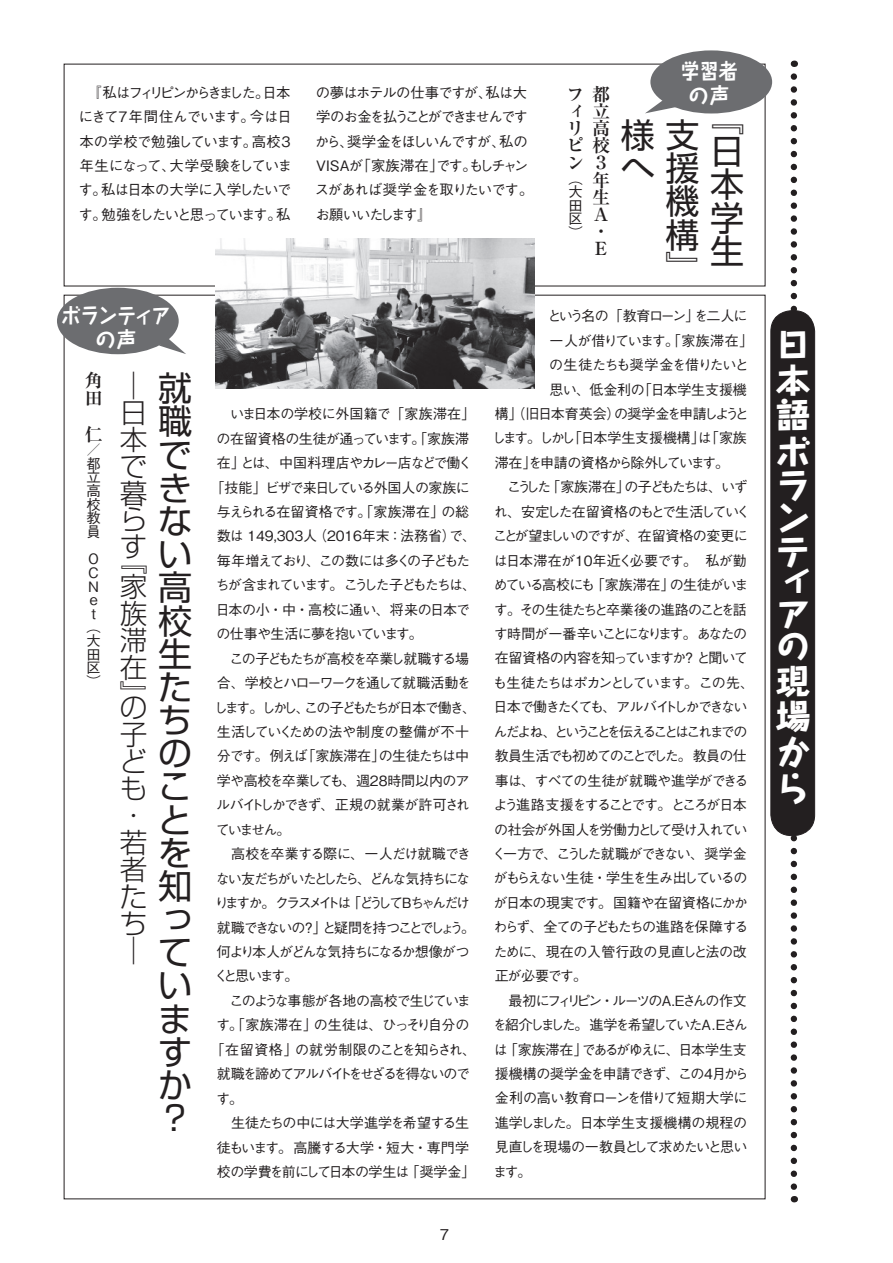
<style>
.page{position:relative;width:893px;height:1263px;background:#fff}
.page>*{position:absolute;margin:0;border:0;box-sizing:border-box;transform-origin:0 0}
.t1{font:34.05px/33.2px "Shin Go Pro";color:#231f20;text-align:justify}
.t2{font:800 34.05px/34.7px "Taka Hand Std";color:#fff;text-align:justify}
.t3{font:300 27.6px/27px "Shin Go Pro";color:#231f20;text-align:justify}
.t4{font:700 21px/24.6px "Taka Hand Std";letter-spacing:-.025em;color:#fff;text-align:center;scale:.9 1}
.t5{font:700 21px/24.6px "Taka Hand Std";color:#fff;text-align:center;scale:.9 1}
.t6{font:700 18px/17.1px "Ryumin Pro";color:#231f20}
.t7{font:500 14.85px "Gothic BBB Pro";color:#231f20}
.t8{font:500 14.4px/13.6px "Gothic BBB Pro";letter-spacing:-.09em;color:#231f20}
.t9{font:500 14.1px "Gothic BBB Pro";letter-spacing:-.09em;color:#231f20}
.t10{font:500 14.1px "Gothic BBB Pro";letter-spacing:-.14em;color:#231f20}
.t11{font:500 14.1px "Gothic BBB Pro";letter-spacing:-.01em;color:#231f20}
.t12{font:500 14.1px "Gothic BBB Pro";letter-spacing:-.15em;color:#231f20}
.t13{font:500 14.1px "Gothic BBB Pro";letter-spacing:-.13em;color:#231f20}
.t14{font:500 14.1px "Gothic BBB Pro";letter-spacing:-.12em;color:#231f20}
.t15{font:500 14.1px "Gothic BBB Pro";letter-spacing:-.035em;color:#231f20}
.t16{font:500 14.1px "Gothic BBB Pro";letter-spacing:-.07em;color:#231f20}
.t17{font:500 14.1px "Gothic BBB Pro";letter-spacing:-.125em;color:#231f20}
.t18{font:500 14.1px "Gothic BBB Pro";letter-spacing:-.205em;color:#231f20}
.t19{font:500 14.1px "Gothic BBB Pro";letter-spacing:-.11em;color:#231f20}
.t20{font:500 14.1px "Gothic BBB Pro";letter-spacing:-.115em;color:#231f20}
.t21{font:500 14.1px "Gothic BBB Pro";letter-spacing:-.04em;color:#231f20}
.t22{font:500 14.1px "Gothic BBB Pro";letter-spacing:-.045em;color:#231f20}
.t23{font:500 14.1px "Gothic BBB Pro";letter-spacing:-.025em;color:#231f20}
.t24{font:500 14.1px "Gothic BBB Pro";letter-spacing:-.02em;color:#231f20}
.t25{font:500 14.1px "Gothic BBB Pro";letter-spacing:-.055em;color:#231f20}
.t26{font:500 14.1px "Gothic BBB Pro";letter-spacing:-.05em;color:#231f20}
.t27{font:500 14.1px "Gothic BBB Pro";letter-spacing:-.065em;color:#231f20}
.t28{font:500 14.1px "Gothic BBB Pro";letter-spacing:-.145em;color:#231f20}
.t29{font:500 14.1px "Gothic BBB Pro";letter-spacing:.01em;color:#231f20}
.t30{font:500 14.1px "Gothic BBB Pro";letter-spacing:-.005em;color:#231f20}
</style>
<div class="page">
<svg style="left:791px;top:77px;width:6px;height:1125px"></svg>
<div style="left:771px;top:311px;width:44px;height:525px;background:#231f20;border-radius:21px"></div>
<div style="left:771px;top:310px;width:44px;height:526px;border:1px solid #231f20;border-radius:21px"></div>
<div style="left:57px;top:288px;width:122px;height:66px;background:#6c6d70;border-radius:50%"></div>
<svg style="left:159px;top:338px;width:27px;height:16px"></svg>
<div style="left:650px;top:50px;width:122px;height:63px;background:#6c6d70;border-radius:50%"></div>
<svg style="left:645px;top:100px;width:35px;height:13px"></svg>
<img style="left:215px;top:239px;width:319px;height:149px">
<p class="t8" style="left:78px;top:78px;width:215px;line-height:24.5px">　『私はフィリピンからきました。日本にきて7年間住んでいます。今は日本の学校で勉強しています。高校3年生になって、大学受験をしています。私は日本の大学に入学したいです。勉強をしたいと思っています。私</p>
<p class="t8" style="left:315px;top:78px;width:220px;line-height:24.5px">の夢はホテルの仕事ですが、私は大学のお金を払うことができませんですから、奨学金をほしいんですが、私の<br>VISAが「家族滞在」です。もしチャンスがあれば奨学金を取りたいです。お願いいたします』</p>
<p class="t6" style="left:567px;top:84px;width:18px">フィリピン</p>
<p class="t8" style="left:568px;top:169px;width:16px;text-align:justify">（大田区）</p>
<p class="t6" style="left:592px;top:84px;width:19px">都立高校<br>３年生<br>A・<br>E</p>
<h3 class="t5" style="left:681px;top:56px;width:65px">学習者の声</h3>
<h1 class="t1" style="left:621px;top:115px;width:79px;text-align:right">様支へ援機<br>構<br>』</h1>
<h1 class="t1" style="left:710px;top:98px;width:35px">『日本学生</h1>
<h3 class="t4" style="left:62px;top:300px;width:123px">ボランティアの声</h3>
<p class="t6" style="left:85px;top:370px;width:51px;line-height:17.9px">角<br>田 <sup>─</sup></p>
<h2 class="t3" style="left:120px;top:395px;width:28px">日本で暮らす</h2>
<h2 class="t3" style="left:120px;top:543px;width:28px">『家族滞在』</h2>
<h2 class="t3" style="left:120px;top:691px;width:28px;text-align:left">の子ども・若者たち─</h2>
<p class="t6" style="left:85px;top:424px;width:19px">仁</p>
<p class="t8" style="left:87px;top:441px;width:15px;text-align:justify">／都立高校教員</p>
<p class="t8" style="left:87px;top:550px;width:16px;text-align:center">O<br>C<br>N e t（大田区）</p>
<h1 class="t1" style="left:158px;top:368px;width:35px">就職できない高校生たちのことを知っていますか？</h1>
<p class="t24" style="left:217px;top:402px;width:260px">　いま日本の学校に外国籍で「家族滞在」</p>
<p class="t15" style="left:216px;top:427px;width:254px">の在留資格の生徒が通っています。「家族滞</p>
<p class="t9" style="left:217px;top:451px;width:257px">在」とは、中国料理店やカレー店などで働く</p>
<p class="t9" style="left:210px;top:476px;width:261px">「技能」ビザで来日している外国人の家族に</p>
<p class="t21" style="left:217px;top:500px;width:254px">与えられる在留資格です。「家族滞在」の総</p>
<p class="t11" style="left:217px;top:525px;width:261px">数は 149,303人（2016年末：法務省）で、</p>
<p class="t9" style="left:217px;top:549px;width:255px">毎年増えており、この数には多くの子どもた</p>
<p class="t14" style="left:215px;top:574px;width:262px">ちが含まれています。こうした子どもたちは、</p>
<p class="t22" style="left:216px;top:598px;width:256px">日本の小・中・高校に通い、将来の日本で</p>
<p class="t27" style="left:216px;top:622px;width:208px">の仕事や生活に夢を抱いています。</p>
<p class="t14" style="left:217px;top:647px;width:254px">　この子どもたちが高校を卒業し就職する場</p>
<p class="t10" style="left:217px;top:671px;width:255px">合、学校とハローワークを通して就職活動を</p>
<p class="t12" style="left:214px;top:696px;width:264px">します。しかし、この子どもたちが日本で働き、</p>
<p class="t11" style="left:217px;top:720px;width:254px">生活していくための法や制度の整備が不十</p>
<p class="t9" style="left:217px;top:745px;width:254px">分です。例えば「家族滞在」の生徒たちは中</p>
<p class="t15" style="left:217px;top:769px;width:254px">学や高校を卒業しても、週28時間以内のア</p>
<p class="t19" style="left:216px;top:794px;width:255px">ルバイトしかできず、正規の就業が許可され</p>
<p class="t9" style="left:216px;top:818px;width:76px">ていません。</p>
<p class="t25" style="left:217px;top:842px;width:255px">　高校を卒業する際に、一人だけ就職でき</p>
<p class="t10" style="left:216px;top:867px;width:256px">ない友だちがいたとしたら、どんな気持ちにな</p>
<p class="t18" style="left:215px;top:891px;width:257px">りますか。クラスメイトは「どうしてＢちゃんだけ</p>
<p class="t10" style="left:217px;top:916px;width:260px">就職できないの？」と疑問を持つことでしょう。</p>
<p class="t9" style="left:217px;top:940px;width:254px">何より本人がどんな気持ちになるか想像がつ</p>
<p class="t9" style="left:214px;top:965px;width:86px">くと思います。</p>
<p class="t9" style="left:217px;top:989px;width:256px">　このような事態が各地の高校で生じていま</p>
<p class="t23" style="left:216px;top:1014px;width:255px">す。「家族滞在」の生徒は、ひっそり自分の</p>
<p class="t29" style="left:210px;top:1038px;width:267px">「在留資格」の就労制限のことを知らされ、</p>
<p class="t13" style="left:217px;top:1062px;width:255px">就職を諦めてアルバイトをせざるを得ないので</p>
<p class="t9" style="left:216px;top:1087px;width:29px">す。</p>
<p class="t25" style="left:217px;top:1111px;width:254px">　生徒たちの中には大学進学を希望する生</p>
<p class="t16" style="left:217px;top:1136px;width:254px">徒もいます。高騰する大学・短大・専門学</p>
<p class="t22" style="left:217px;top:1160px;width:260px">校の学費を前にして日本の学生は「奨学金」</p>
<p class="t7" style="left:440px;top:1222px;width:11px">7</p>
<p class="t17" style="left:548px;top:305px;width:202px">という名の「教育ローン」を二人に</p>
<p class="t26" style="left:550px;top:329px;width:205px">一人が借りています。「家族滞在」</p>
<p class="t27" style="left:549px;top:353px;width:201px">の生徒たちも奨学金を借りたいと</p>
<p class="t11" style="left:550px;top:378px;width:199px">思い、低金利の「日本学生支援機</p>
<p class="t9" style="left:495px;top:402px;width:256px">構」（旧日本育英会）の奨学金を申請しようと</p>
<p class="t11" style="left:492px;top:427px;width:257px">します。しかし「日本学生支援機構」は「家族</p>
<p class="t10" style="left:495px;top:451px;width:236px">滞在」を申請の資格から除外しています。</p>
<p class="t12" style="left:495px;top:476px;width:255px">　こうした「家族滞在」の子どもたちは、いず</p>
<p class="t20" style="left:494px;top:500px;width:258px">れ、安定した在留資格のもとで生活していく</p>
<p class="t16" style="left:493px;top:524px;width:256px">ことが望ましいのですが、在留資格の変更に</p>
<p class="t15" style="left:494px;top:549px;width:255px">は日本滞在が10年近く必要です。 私が勤</p>
<p class="t9" style="left:494px;top:573px;width:256px">めている高校にも「家族滞在」の生徒がいま</p>
<p class="t9" style="left:494px;top:598px;width:255px">す。その生徒たちと卒業後の進路のことを話</p>
<p class="t17" style="left:494px;top:622px;width:255px">す時間が一番辛いことになります。あなたの</p>
<p class="t14" style="left:495px;top:647px;width:255px">在留資格の内容を知っていますか？ と聞いて</p>
<p class="t9" style="left:493px;top:671px;width:263px">も生徒たちはポカンとしています。この先、</p>
<p class="t13" style="left:493px;top:696px;width:255px">日本で働きたくても、アルバイトしかできない</p>
<p class="t18" style="left:494px;top:720px;width:255px">んだよね、ということを伝えることはこれまでの</p>
<p class="t9" style="left:495px;top:744px;width:254px">教員生活でも初めてのことでした。教員の仕</p>
<p class="t26" style="left:495px;top:769px;width:255px">事は、すべての生徒が就職や進学ができる</p>
<p class="t13" style="left:493px;top:793px;width:255px">よう進路支援をすることです。ところが日本</p>
<p class="t9" style="left:494px;top:818px;width:255px">の社会が外国人を労働力として受け入れてい</p>
<p class="t16" style="left:492px;top:842px;width:256px">く一方で、こうした就職ができない、奨学金</p>
<p class="t20" style="left:494px;top:867px;width:255px">がもらえない生徒・学生を生み出しているの</p>
<p class="t21" style="left:494px;top:891px;width:256px">が日本の現実です。国籍や在留資格にかか</p>
<p class="t9" style="left:494px;top:916px;width:256px">わらず、全ての子どもたちの進路を保障する</p>
<p class="t24" style="left:494px;top:940px;width:255px">ために、現在の入管行政の見直しと法の改</p>
<p class="t9" style="left:495px;top:964px;width:94px">正が必要です。</p>
<p class="t28" style="left:495px;top:989px;width:254px">　最初にフィリピン・ルーツのA.Eさんの作文</p>
<p class="t12" style="left:493px;top:1013px;width:257px">を紹介しました。進学を希望していたA . Eさん</p>
<p class="t9" style="left:494px;top:1038px;width:255px">は「家族滞在」であるがゆえに、日本学生支</p>
<p class="t17" style="left:495px;top:1062px;width:256px">援機構の奨学金を申請できず、この４月から</p>
<p class="t23" style="left:495px;top:1087px;width:254px">金利の高い教育ローンを借りて短期大学に</p>
<p class="t30" style="left:495px;top:1111px;width:254px">進学しました。日本学生支援機構の規程の</p>
<p class="t19" style="left:495px;top:1136px;width:254px">見直しを現場の一教員として求めたいと思い</p>
<p class="t9" style="left:493px;top:1160px;width:40px">ます。</p>
<h1 class="t2" style="left:776px;top:324px;width:35px;text-align:left">日本語ボランテ</h1>
<h1 class="t2" style="left:776px;top:561px;width:35px;line-height:32.2px">ィアの</h1>
<h1 class="t2" style="left:776px;top:660px;width:35px;line-height:35.7px">現場から</h1>
</div>
